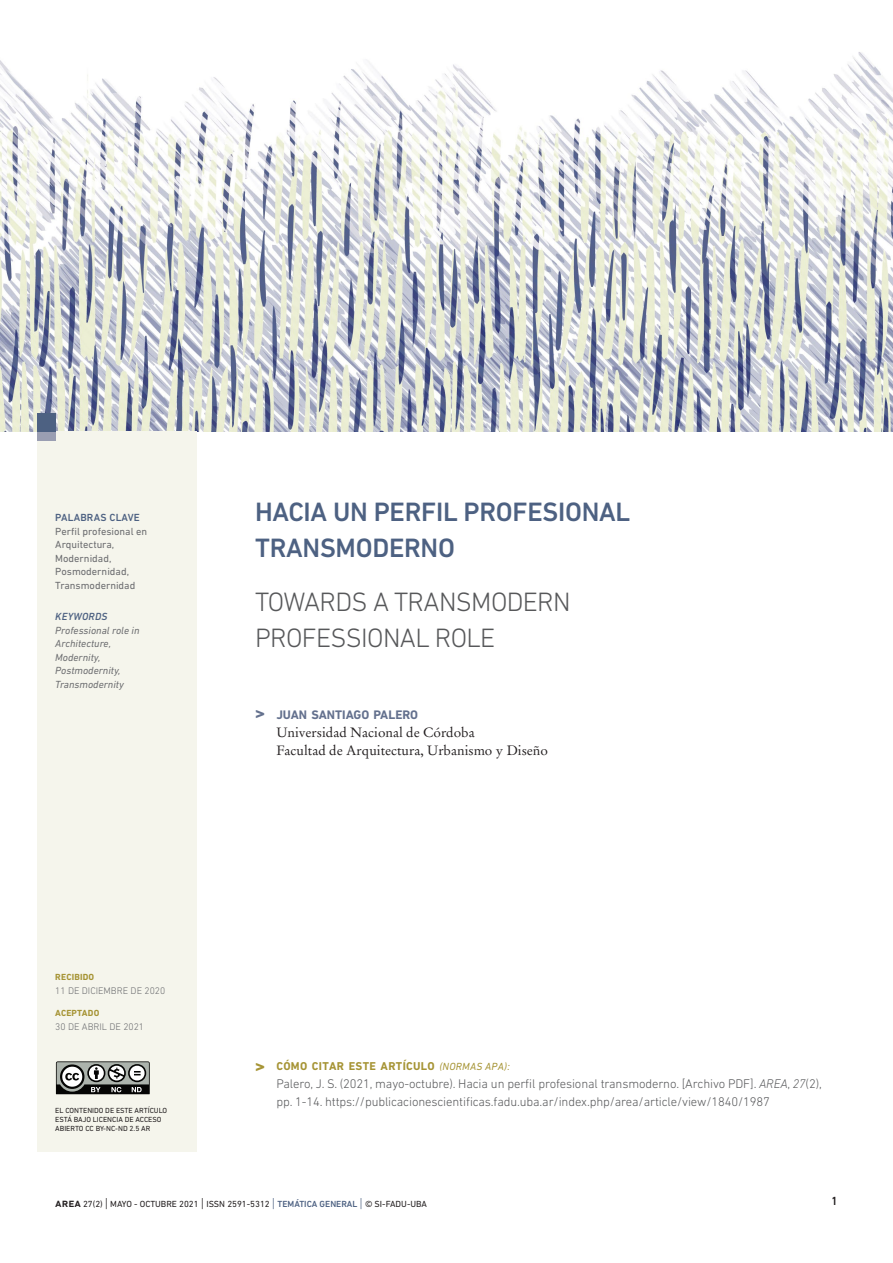
<style>
.page{position:relative;width:893px;height:1263px;background:#fff}
.page>*{position:absolute;margin:0;border:0;box-sizing:border-box;transform-origin:0 0}
.t1{font:500 27px/36px "DIN Next LT Pro";letter-spacing:-.01em;color:#4d6182}
.t2{font:300 27px/36px "DIN Next LT Pro";letter-spacing:-.025em;color:#57585a}
.t3{font:13.5px/18px "Stempel Garamond LT Std";color:#231f20}
.t4{font:300 12.75px/18px "DIN Next LT Pro";letter-spacing:-.01em;color:#57585a}
.t5{font:700 12.6px "DIN Next LT Pro";color:#64718e}
.t6{font:500 12px "DIN Next LT Pro";color:#231f20}
.t7{font:700 11.55px "DIN Next LT Pro";letter-spacing:.03em;color:#a69435}
.t8{font:10.5px/13.5px "DIN Next LT Pro";color:#6c6d70}
.t9{font:italic 10.5px/13.5px "DIN Next LT Pro";color:#6c6d70}
.t10{font:500 10.5px "DIN Next LT Pro";letter-spacing:.02em;color:#4d6182}
.t11{font:italic 500 10.5px "DIN Next LT Pro";letter-spacing:.02em;color:#4d6182}
.t12{font:300 9.75px "DIN Next LT Pro";color:#6c6d70}
.t13{font:9px "DIN Next LT Pro";color:#231f20}
.t14{font:700 9px "DIN Next LT Pro";letter-spacing:.02em;color:#a69435}
.t15{font:7.5px/9px "DIN Next LT Pro";color:#231f20}
.s1{font-size:18px}
.s2{font-weight:400;font-style:italic;font-size:10.5px}
.s3{font-style:italic}
.s4{font-weight:500;font-size:12px}
.s5{font-weight:300;font-size:13.5px}
.s6{font-weight:300;font-size:13.5px;color:#4d6182}
.s7{font-weight:500;color:#4d6182}
</style>
<div class="page">
<img style="left:0;top:52px;width:893px;height:379px">
<div style="left:37px;top:431px;width:160px;height:720px;background:#f5f5ec"></div>
<div style="left:37px;top:431px;width:18px;height:9px;background:#9a9eb2"></div>
<div style="left:37px;top:413px;width:18px;height:18px;background:#4d6182"></div>
<svg style="left:56px;top:1061px;width:94px;height:33px;background:#777976"></svg>
<p class="t10" style="left:55px;top:512px;width:86px">PALABRAS CLAVE</p>
<p class="t8" style="left:55px;top:524px;width:93px">Perfil profesional en<br>Arquitectura,<br>Modernidad,<br>Posmodernidad,<br>Transmodernidad</p>
<p class="t11" style="left:55px;top:611px;width:54px">KEYWORDS</p>
<p class="t9" style="left:55px;top:623px;width:86px">Professional role in<br>Architecture,<br>Modernity,<br>Postmodernity,<br>Transmodernity</p>
<p class="t14" style="left:55px;top:972px;width:40px">RECIBIDO</p>
<p class="t12" style="left:55px;top:985px;width:111px">11 DE DICIEMBRE DE 2020</p>
<p class="t14" style="left:55px;top:1008px;width:46px">ACEPTADO</p>
<p class="t12" style="left:55px;top:1021px;width:90px">30 DE ABRIL DE 2021</p>
<p class="t15" style="left:55px;top:1105px;width:113px">EL CONTENIDO DE ESTE ARTÍCULO<br>ESTÁ BAJO LICENCIA DE ACCESO<br>ABIERTO CC BY-NC-ND 2.5 AR</p>
<h1 class="t1" style="left:255px;top:494px;width:377px">HACIA UN PERFIL PROFESIONAL<br>TRANSMODERNO</h1>
<h1 class="t2" style="left:255px;top:584px;width:317px">TOWARDS A TRANSMODERN<br>PROFESSIONAL ROLE</h1>
<p class="t5" style="left:255px;top:708px;width:165px"><span class="s1">&gt;</span> JUAN SANTIAGO PALERO</p>
<p class="t3" style="left:276px;top:724px;width:273px">Universidad Nacional de Córdoba<br>Facultad de Arquitectura, Urbanismo y Diseño</p>
<p class="t7" style="left:255px;top:1060px;width:256px"><span class="s1">&gt;</span> CÓMO CITAR ESTE ARTÍCULO <span class="s2">(NORMAS APA):</span></p>
<p class="t4" style="left:276px;top:1075px;width:547px">Palero, J. S. (2021, mayo-octubre). Hacia un perfil profesional transmoderno. [Archivo PDF]. <span class="s3">AREA</span>, <span class="s3">27</span>(2), pp. 1-14. https://publicacionescientificas.fadu.uba.ar/index.php/area/article/view/1840/1987</p>
<p class="t13" style="left:55px;top:1198px;width:373px"><span class="s4">area</span> 27(2) <span class="s5">|</span> MAYO - OCTUBRE 2021 <span class="s5">|</span> ISSN 2591-5312 <span class="s6">|</span> <span class="s7">TEMÁTICA GENERAL</span> <span class="s6">|</span> © SI-FADU-UBA</p>
<p class="t6" style="left:831px;top:1194px;width:8px">1</p>
</div>
